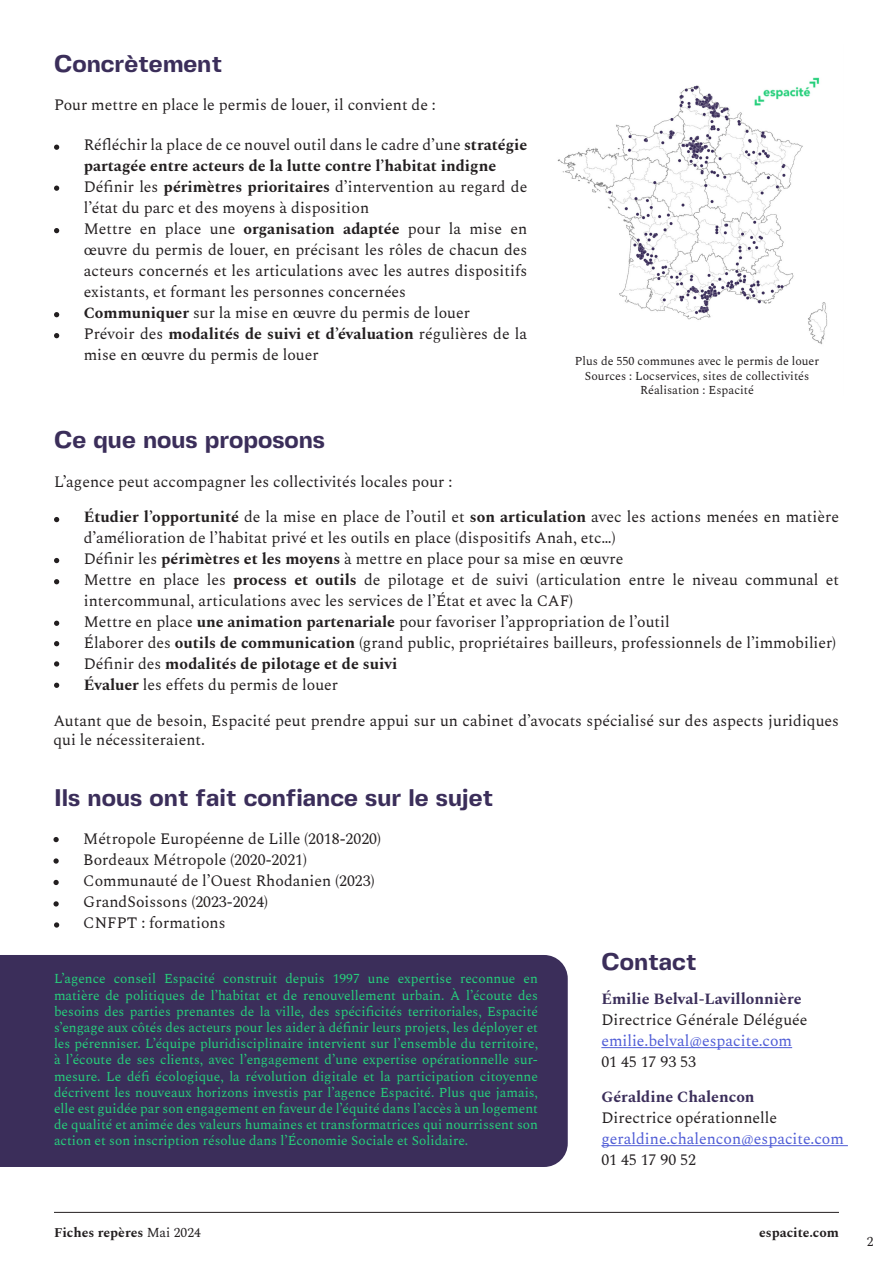
<style>
.page{position:relative;width:893px;height:1263px;background:#fff}
.page>*{position:absolute;margin:0;border:0;box-sizing:border-box;transform-origin:0 0}
.t1{font:700 24px "Fivo Sans Modern";color:#3b2e5a}
.t2{font:15.75px/21px "Spectral";color:#231f20}
.t3{font:700 15.75px/21px "Spectral";color:#231f20}
.t4{font:15.75px "Spectral";color:#4f5cd6}
.t5{font:700 15.75px "Spectral";color:#3b2e5a}
.t6{font:13.5px/16.2px "Spectral";color:#26d07c;text-align:justify}
.t7{font:700 13.5px "Spectral";color:#231f20}
.t8{font:13.5px "Spectral";color:#231f20}
.t9{font:12px "Spectral";color:#231f20}
.s1{font-weight:400}
.s2{font-weight:700}
</style>
<div class="page">
<img style="left:557px;top:77px;width:271px;height:268px">
<svg style="left:54px;top:145px;width:5px;height:5px"></svg>
<svg style="left:54px;top:312px;width:5px;height:5px"></svg>
<svg style="left:54px;top:228px;width:5px;height:5px"></svg>
<svg style="left:54px;top:186px;width:5px;height:5px"></svg>
<svg style="left:54px;top:333px;width:5px;height:5px"></svg>
<svg style="left:54px;top:517px;width:5px;height:5px"></svg>
<svg style="left:54px;top:621px;width:5px;height:5px"></svg>
<svg style="left:54px;top:579px;width:5px;height:5px"></svg>
<svg style="left:54px;top:558px;width:5px;height:5px"></svg>
<svg style="left:54px;top:641px;width:5px;height:5px"></svg>
<svg style="left:54px;top:661px;width:5px;height:5px"></svg>
<svg style="left:54px;top:683px;width:5px;height:5px"></svg>
<hr style="left:54px;top:1212px;width:785px;height:1px;background:#231f20">
<div style="left:0;top:955px;width:568px;height:212px;background:#3b2e5a"></div>
<hr style="left:601px;top:1047px;width:191px;height:1px;background:#4f5cd6">
<hr style="left:601px;top:1145px;width:247px;height:1px;background:#4f5cd6">
<svg style="left:53px;top:837px;width:6px;height:5px"></svg>
<svg style="left:53px;top:858px;width:6px;height:6px"></svg>
<svg style="left:53px;top:880px;width:6px;height:5px"></svg>
<svg style="left:53px;top:901px;width:6px;height:5px"></svg>
<svg style="left:54px;top:922px;width:5px;height:6px"></svg>
<p class="t1" style="left:54px;top:49px;width:169px">Concrètement</p>
<p class="t2" style="left:54px;top:93px;width:383px">Pour mettre en place le permis de louer, il convient de :</p>
<p class="t3" style="left:84px;top:133px;width:445px"><span class="s1">Réfléchir la place de ce nouvel outil dans le cadre d’une</span> stratégie partagée entre acteurs de la lutte contre l’habitat indigne</p>
<p class="t2" style="left:84px;top:175px;width:445px">Définir les <span class="s2">périmètres prioritaires</span> d’intervention au regard de l’état du parc et des moyens à disposition</p>
<p class="t2" style="left:84px;top:217px;width:445px;text-align:justify">Mettre en place une <span class="s2">organisation adaptée</span> pour la mise en œuvre du permis de louer, en précisant les rôles de chacun des acteurs concernés et les articulations avec les autres dispositifs existants, et formant les personnes concernées</p>
<p class="t2" style="left:84px;top:301px;width:388px"><span class="s2">Communiquer</span> sur la mise en œuvre du permis de louer</p>
<p class="t2" style="left:84px;top:322px;width:445px">Prévoir des <span class="s2">modalités de suivi et d’évaluation</span> régulières de la mise en œuvre du permis de louer</p>
<p class="t9" style="left:575px;top:353px;width:246px">Plus de 550 communes avec le permis de louer</p>
<p class="t9" style="left:585px;top:367px;width:226px">Sources : Locservices, sites de collectivités</p>
<p class="t9" style="left:640px;top:382px;width:115px">Réalisation : Espacité</p>
<p class="t1" style="left:54px;top:424px;width:273px">Ce que nous proposons</p>
<p class="t2" style="left:54px;top:470px;width:400px">L’agence peut accompagner les collectivités locales pour :</p>
<p class="t2" style="left:84px;top:505px;width:757px"><span class="s2">Étudier l’opportunité</span> de la mise en place de l’outil et <span class="s2">son articulation</span> avec les actions menées en matière d’amélioration de l’habitat privé et les outils en place (dispositifs Anah, etc…)</p>
<p class="t2" style="left:84px;top:547px;width:541px">Définir les <span class="s2">périmètres et les moyens</span> à mettre en place pour sa mise en œuvre</p>
<p class="t2" style="left:84px;top:568px;width:757px">Mettre en place les <span class="s2">process et outils</span> de pilotage et de suivi (articulation entre le niveau communal et intercommunal, articulations avec les services de l’État et avec la CAF)</p>
<p class="t2" style="left:84px;top:610px;width:587px">Mettre en place <span class="s2">une animation partenariale</span> pour favoriser l’appropriation de l’outil</p>
<p class="t2" style="left:84px;top:631px;width:754px">Élaborer des <span class="s2">outils de communication</span> (grand public, propriétaires bailleurs, professionnels de l’immobilier)</p>
<p class="t3" style="left:84px;top:652px;width:315px"><span class="s1">Définir des</span> modalités de pilotage et de suivi</p>
<p class="t2" style="left:84px;top:673px;width:256px"><span class="s2">Évaluer</span> les effets du permis de louer</p>
<p class="t2" style="left:53px;top:710px;width:787px;line-height:18.9px">Autant que de besoin, Espacité peut prendre appui sur un cabinet d’avocats spécialisé sur des aspects juridiques qui le nécessiteraient.</p>
<p class="t1" style="left:54px;top:782px;width:441px">Ils nous ont fait confiance sur le sujet</p>
<p class="t2" style="left:83px;top:827px;width:299px">Métropole Européenne de Lille (2018-2020)</p>
<p class="t2" style="left:83px;top:848px;width:225px">Bordeaux Métropole (2020-2021)</p>
<p class="t2" style="left:83px;top:869px;width:293px">Communauté de l’Ouest Rhodanien (2023)</p>
<p class="t2" style="left:83px;top:890px;width:186px">GrandSoissons (2023-2024)</p>
<p class="t2" style="left:83px;top:911px;width:144px">CNFPT : formations</p>
<p class="t6" style="left:54px;top:970px;width:485px">L’agence conseil Espacité construit depuis 1997 une expertise reconnue en matière de politiques de l’habitat et de renouvellement urbain. À l’écoute des besoins des parties prenantes de la ville, des spécificités territoriales, Espacité s’engage aux côtés des acteurs pour les aider à définir leurs projets, les déployer et les pérenniser. L’équipe pluridisciplinaire intervient sur l’ensemble du territoire, à l’écoute de ses clients, avec l’engagement d’une expertise opérationnelle sur&shy;mesure. Le défi écologique, la révolution digitale et la participation citoyenne décrivent les nouveaux horizons investis par l’agence Espacité. Plus que jamais, elle est guidée par son engagement en faveur de l’équité dans l’accès à un logement de qualité et animée des valeurs humaines et transformatrices qui nourrissent son action et son inscription résolue dans l’Économie Sociale et Solidaire.</p>
<p class="t1" style="left:601px;top:947px;width:97px">Contact</p>
<p class="t5" style="left:601px;top:987px;width:202px">Émilie Belval-Lavillonnière</p>
<p class="t2" style="left:601px;top:1008px;width:208px">Directrice Générale Déléguée</p>
<p class="t4" style="left:601px;top:1029px;width:192px">emilie.belval@espacite.com</p>
<p class="t2" style="left:601px;top:1050px;width:96px">01 45 17 93 53</p>
<p class="t5" style="left:601px;top:1085px;width:155px">Géraldine Chalencon</p>
<p class="t2" style="left:601px;top:1106px;width:177px">Directrice opérationnelle</p>
<p class="t4" style="left:601px;top:1127px;width:244px">geraldine.chalencon@espacite.com</p>
<p class="t2" style="left:601px;top:1148px;width:96px">01 45 17 90 52</p>
<p class="t7" style="left:54px;top:1223px;width:148px">Fiches repères <span class="s1">Mai 2024</span></p>
<p class="t7" style="left:759px;top:1223px;width:81px">espacite.com</p>
<p class="t8" style="left:867px;top:1231px;width:8px">2</p>
</div>
